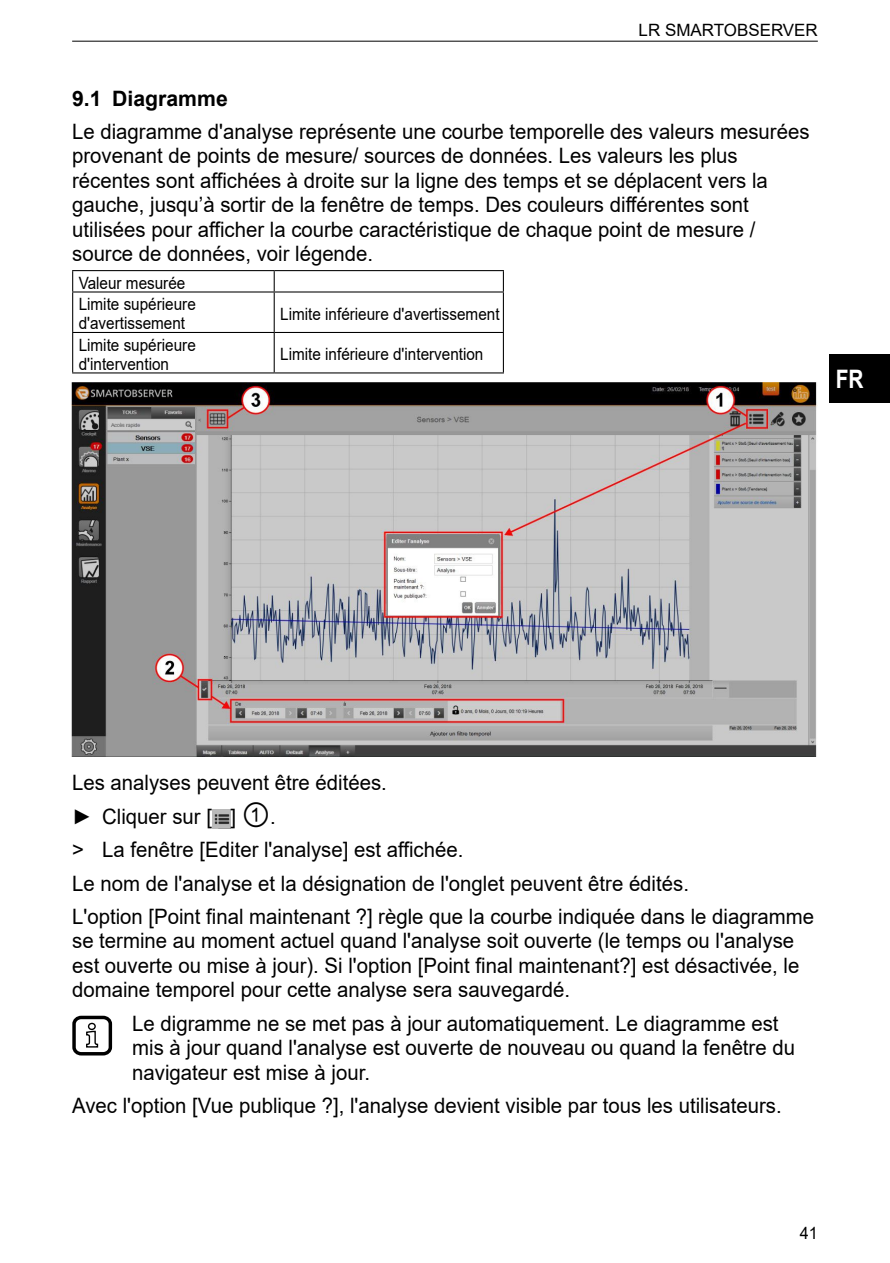
<style>
.page{position:relative;width:890px;height:1263px;background:#fff}
.page>*{position:absolute;margin:0;border:0;box-sizing:border-box;transform-origin:0 0}
.t1{font:700 25.5px "Arial";color:#fff;scale:.82 1}
.t2{font:21.15px/24.5px "Arial";color:#000;scale:.96 1}
.t3{font:700 21.15px "Arial";color:#000}
.t4{font:16.95px/21.5px "Arial";color:#000;scale:.9 1}
.t5{font:16.95px "Arial";color:#000}
.t6{font:16.95px "Arial";color:#000;scale:.96 1}
.s1{font-family:"Arial Unicode MS";font-size:29.7px}
</style>
<div class="page">
<div style="left:830px;top:355px;width:60px;height:48px;background:#000"></div>
<hr style="left:72px;top:41px;width:746px;height:1px;background:#000">
<hr style="left:72px;top:270px;width:202px;height:1px;background:#000">
<svg style="left:72px;top:271px;width:1px;height:20px"></svg>
<hr style="left:274px;top:270px;width:230px;height:1px;background:#000">
<svg style="left:274px;top:271px;width:1px;height:20px"></svg>
<svg style="left:503px;top:271px;width:1px;height:20px"></svg>
<hr style="left:72px;top:291px;width:202px;height:1px;background:#000">
<hr style="left:72px;top:292px;width:1px;height:40px;background:#000">
<hr style="left:274px;top:291px;width:230px;height:1px;background:#000">
<hr style="left:274px;top:292px;width:1px;height:40px;background:#000">
<hr style="left:503px;top:292px;width:1px;height:40px;background:#000">
<hr style="left:72px;top:332px;width:202px;height:1px;background:#000">
<hr style="left:72px;top:333px;width:1px;height:39px;background:#000">
<hr style="left:274px;top:332px;width:230px;height:1px;background:#000">
<hr style="left:274px;top:333px;width:1px;height:39px;background:#000">
<hr style="left:503px;top:333px;width:1px;height:39px;background:#000">
<hr style="left:72px;top:372px;width:202px;height:1px;background:#000">
<hr style="left:274px;top:372px;width:230px;height:1px;background:#000">
<img style="left:72px;top:382px;width:746px;height:375px">
<img style="left:212px;top:809px;width:18px;height:19px">
<div style="left:72px;top:1016px;width:40px;height:39px;border:3px solid #000;border-radius:7px"></div>
<svg style="left:86px;top:1022px;width:13px;height:26px"></svg>
<p class="t5" style="left:639px;top:19px;width:181px">LR SMARTOBSERVER</p>
<p class="t3" style="left:72px;top:83px;width:157px">9.1 Diagramme</p>
<p class="t2" style="left:72px;top:119px;width:770px">Le diagramme d'analyse représente une courbe temporelle des valeurs mesurées provenant de points de mesure/ sources de données. Les valeurs les plus récentes sont affichées à droite sur la ligne des temps et se déplacent vers la gauche, jusqu’à sortir de la fenêtre de temps. Des couleurs différentes sont utilisées pour afficher la courbe caractéristique de chaque point de mesure / source de données, voir légende.</p>
<p class="t4" style="left:79px;top:272px;width:132px">Valeur mesurée<br>Limite supérieure</p>
<p class="t4" style="left:79px;top:313px;width:120px">d'avertissement</p>
<p class="t4" style="left:280px;top:303px;width:245px">Limite inférieure d'avertissement</p>
<p class="t4" style="left:79px;top:335px;width:132px;line-height:19px">Limite supérieure d'intervention</p>
<p class="t4" style="left:280px;top:344px;width:227px">Limite inférieure d'intervention</p>
<p class="t1" style="left:836px;top:361px;width:35px">FR</p>
<p class="t2" style="left:72px;top:766px;width:774px;line-height:33.5px">Les analyses peuvent être éditées.<br>► Cliquer sur [ ] <span class="s1">①</span>.<br>&gt; La fenêtre [Editer l'analyse] est affichée.<br>Le nom de l'analyse et la désignation de l'onglet peuvent être édités.<br>L'option [Point final maintenant ?] règle que la courbe indiquée dans le diagramme</p>
<p class="t2" style="left:72px;top:929px;width:759px">se termine au moment actuel quand l'analyse soit ouverte (le temps ou l'analyse est ouverte ou mise à jour). Si l'option [Point final maintenant?] est désactivée, le domaine temporel pour cette analyse sera sauvegardé.</p>
<p class="t2" style="left:132px;top:1011px;width:692px">Le digramme ne se met pas à jour automatiquement. Le diagramme est mis à jour quand l'analyse est ouverte de nouveau ou quand la fenêtre du navigateur est mise à jour.</p>
<p class="t2" style="left:72px;top:1093px;width:737px">Avec l'option [Vue publique ?], l'analyse devient visible par tous les utilisateurs.</p>
<p class="t6" style="left:800px;top:1221px;width:20px">41</p>
</div>
